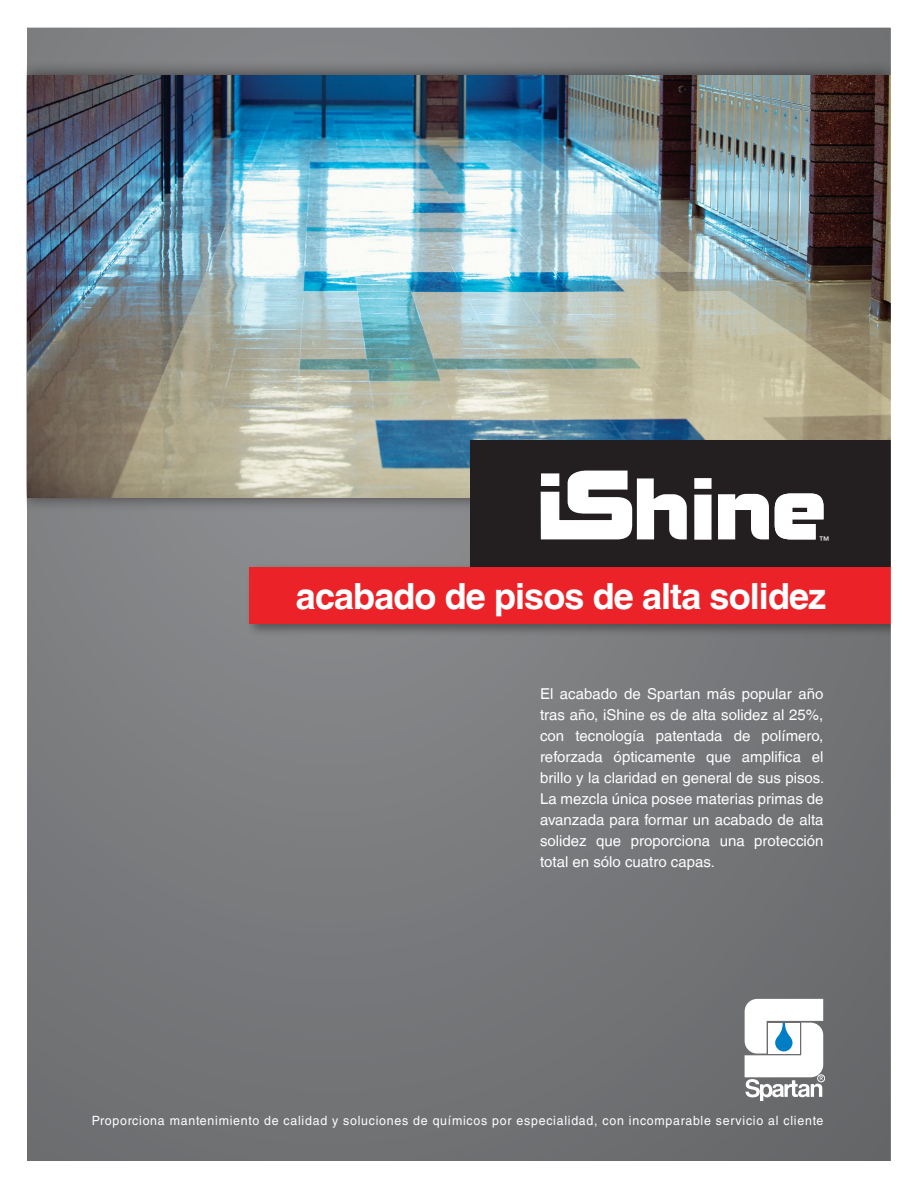
<style>
.page{position:relative;width:918px;height:1188px;background:#fff}
.page>*{position:absolute;margin:0;border:0;box-sizing:border-box;transform-origin:0 0}
.t1{font:700 36px "Helvetica LT";letter-spacing:-.025em;color:#fff}
.t2{font:15px/21px "Helvetica LT";color:#fff;text-align:justify}
.t3{font:12.75px "Helvetica LT Std";letter-spacing:.06em;color:#fff}
.t4{font:10.5px "Helvetica LT";color:#fff}
</style>
<div class="page">
<img style="left:26px;top:27px;width:865px;height:1134px">
<p class="t4" style="left:819px;top:534px;width:12px">™</p>
<h1 class="t1" style="left:296px;top:574px;width:532px">acabado de pisos de alta solidez</h1>
<p class="t2" style="left:540px;top:683px;width:286px">El acabado de Spartan más popular año tras año, iShine es de alta solidez al 25%, con tecnología patentada de polímero, reforzada ópticamente que amplifica el brillo y la claridad en general de sus pisos.<br>La mezcla única posee materias primas de avanzada para formar un acabado de alta solidez que proporciona una protección total en sólo cuatro capas.</p>
<p class="t3" style="left:92px;top:1113px;width:733px">Proporciona mantenimiento de calidad y soluciones de químicos por especialidad, con incomparable servicio al cliente</p>
</div>
